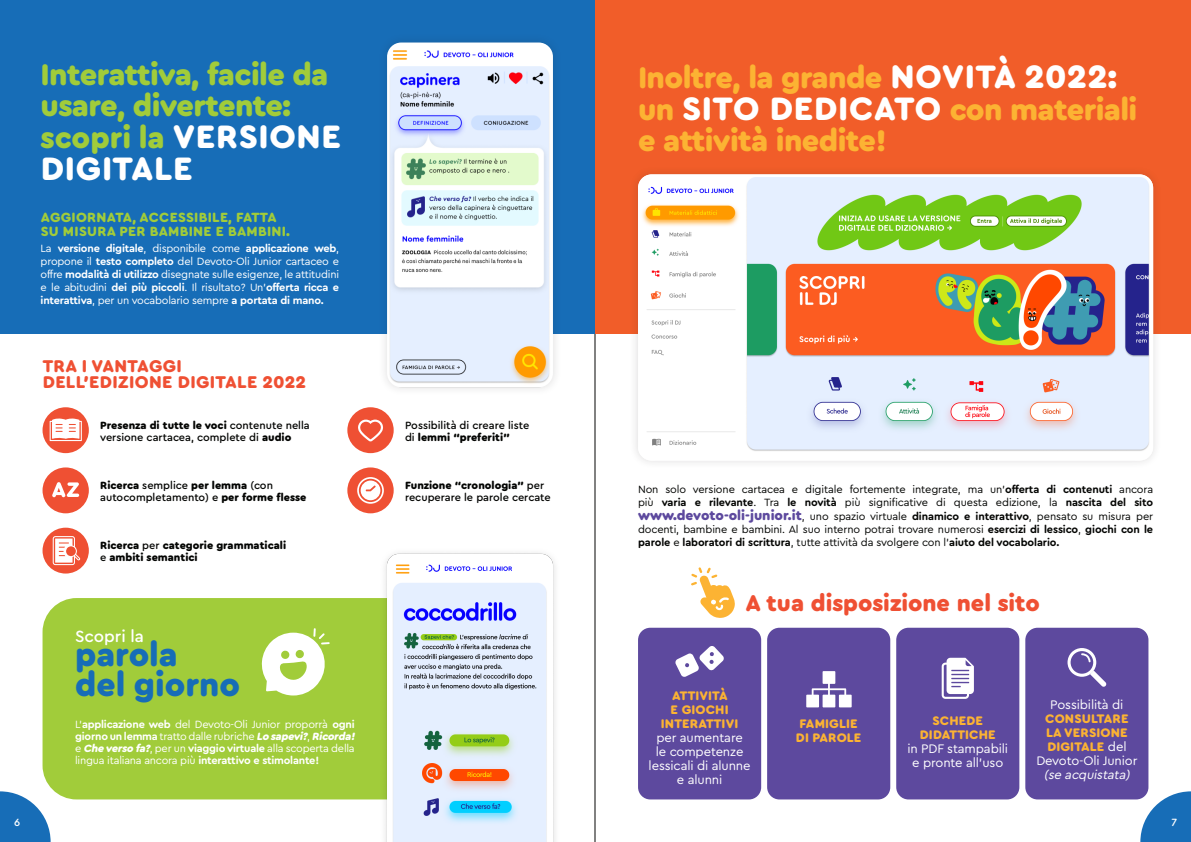
<style>
.page{position:relative;width:1191px;height:842px;background:#fff}
.page>*{position:absolute;margin:0;border:0;box-sizing:border-box;transform-origin:0 0}
.t1{font:900 34px "Cera Round Pro";color:#176db7}
.t2{font:900 34px "Cera Round Pro";letter-spacing:.02em;color:#fff}
.t3{font:900 31px/31.5px "Cera Round Pro";letter-spacing:-.02em;color:#fcb333}
.t4{font:900 31px/31px "Cera Round Pro";letter-spacing:-.02em;color:#a1cc3a}
.t5{font:900 31px "Cera Round Pro";color:#a1cc3a}
.t6{font:900 23.7px "Cera Round Pro";color:#ef5033}
.t7{font:900 17.8px/16.7px "Cera Round Pro";letter-spacing:.02em;color:#ef5033}
.t8{font:500 17px "Cera Round Pro";color:#fff}
.t9{font:900 14px "Cera Round Pro";letter-spacing:.02em;color:#a1cc3a}
.t10{font:13px/14px "Cera Round Pro";letter-spacing:-.01em;color:#fff;text-align:center}
.t11{font:900 13px/14px "Cera Round Pro";letter-spacing:.01em;color:#fcb333;text-align:center}
.t12{font:11px/13px "Cera Round Pro";letter-spacing:-.02em;color:#fff;text-align:justify}
.t13{font:11px/13px "Cera Round Pro";letter-spacing:-.01em;color:#040503}
.t14{font:500 11px/12px "Cera Round Pro";color:#040503}
.t15{font:900 11px/12px "Cera Round Pro";color:#040503}
.t16{font:500 11px "Cera Round Pro";color:#fff}
.s1{font-size:34px;color:#fff}
.s2{font-weight:700}
.s3{font-weight:900}
.s4{font-weight:500}
.s5{font-weight:900;font-style:italic}
.s6{font-weight:900;font-size:14px;color:#5d499e}
.s7{font-weight:900;color:#fcb333}
.s8{font-style:italic}
</style>
<div class="page">
<svg style="left:0;top:791px;width:51px;height:51px"></svg>
<svg style="left:1140px;top:791px;width:51px;height:51px"></svg>
<hr style="left:595px;top:0;width:1px;height:842px;background:#040503">
<div style="left:0;top:0;width:595px;height:334px;background:#176db7"></div>
<div style="left:595px;top:0;width:596px;height:334px;background:#f15d29"></div>
<div style="left:43px;top:528px;width:46px;height:45px;background:#ef5033;border-radius:50%"></div>
<div style="left:43px;top:407px;width:46px;height:46px;background:#ef5033;border-radius:50%"></div>
<div style="left:347px;top:407px;width:47px;height:46px;background:#ef5033;border-radius:50%"></div>
<div style="left:43px;top:467px;width:46px;height:46px;background:#ef5033;border-radius:50%"></div>
<div style="left:347px;top:467px;width:47px;height:46px;background:#ef5033;border-radius:50%"></div>
<div style="left:43px;top:598px;width:335px;height:201px;background:#a1cc3a"></div>
<img style="left:378px;top:553px;width:177px;height:289px">
<div style="left:638px;top:628px;width:123px;height:171px;background:#5d499e;border-radius:12px"></div>
<div style="left:767px;top:628px;width:123px;height:171px;background:#5d499e;border-radius:12px"></div>
<div style="left:896px;top:628px;width:123px;height:171px;background:#5d499e;border-radius:12px"></div>
<div style="left:1025px;top:628px;width:123px;height:171px;background:#5d499e;border-radius:12px"></div>
<div style="left:629px;top:165px;width:533px;height:305px;background:#231f20;opacity:.15"></div>
<img style="left:638px;top:174px;width:515px;height:287px">
<svg style="left:50px;top:418px;width:32px;height:23px"></svg>
<svg style="left:53px;top:536px;width:27px;height:29px"></svg>
<svg style="left:691px;top:567px;width:44px;height:51px"></svg>
<svg style="left:358px;top:420px;width:25px;height:21px"></svg>
<svg style="left:357px;top:477px;width:27px;height:27px"></svg>
<svg style="left:52px;top:482px;width:27px;height:15px"></svg>
<svg style="left:261px;top:628px;width:69px;height:67px"></svg>
<svg style="left:675px;top:646px;width:49px;height:31px"></svg>
<div style="left:822px;top:671px;width:13px;height:13px;background:#fff"></div>
<div style="left:806px;top:695px;width:13px;height:12px;background:#fff"></div>
<div style="left:822px;top:695px;width:13px;height:12px;background:#fff"></div>
<div style="left:839px;top:695px;width:12px;height:12px;background:#fff"></div>
<svg style="left:811px;top:682px;width:35px;height:14px"></svg>
<svg style="left:941px;top:658px;width:33px;height:41px"></svg>
<svg style="left:1067px;top:648px;width:39px;height:39px"></svg>
<div style="left:377px;top:33px;width:185px;height:363px;background:#231f20;opacity:.15"></div>
<img style="left:387px;top:43px;width:166px;height:344px">
<p class="t4" style="left:41px;top:58px;width:289px">Interattiva, facile da usare, divertente:</p>
<p class="t5" style="left:41px;top:116px;width:302px">scopri la <span class="s1">VERSIONE</span></p>
<p class="t2" style="left:41px;top:145px;width:153px">DIGITALE</p>
<p class="t9" style="left:41px;top:207px;width:237px">AGGIORNATA, ACCESSIBILE, FATTA</p>
<p class="t9" style="left:41px;top:221px;width:251px">SU MISURA PER BAMBINE E BAMBINI.</p>
<p class="t12" style="left:41px;top:241px;width:300px">La <span class="s2">versione digitale</span>, disponibile come <span class="s2">applicazione web</span>, propone il <span class="s2">testo completo</span> del Devoto-Oli Junior cartaceo e offre <span class="s2">modalità di utilizzo</span> disegnate sulle esigenze, le attitudini e le abitudini <span class="s2">dei più piccoli</span>. Il risultato? Un’<span class="s2">offerta ricca e interattiva</span>, per un vocabolario sempre <span class="s2">a portata di mano.</span></p>
<p class="t7" style="left:43px;top:356px;width:265px">TRA I VANTAGGI<br>DELL’EDIZIONE DIGITALE 2022</p>
<p class="t14" style="left:100px;top:418px;width:211px"><span class="s3">Presenza di tutte le voci</span> contenute nella versione cartacea, complete di <span class="s3">audio</span></p>
<p class="t14" style="left:405px;top:418px;width:126px">Possibilità di creare liste di <span class="s3">lemmi “preferiti”</span></p>
<p class="t14" style="left:100px;top:478px;width:208px"><span class="s3">Ricerca</span> semplice <span class="s3">per lemma</span> (con autocompletamento) e <span class="s3">per forme flesse</span></p>
<p class="t14" style="left:405px;top:478px;width:147px"><span class="s3">Funzione “cronologia”</span> per recuperare le parole cercate</p>
<p class="t15" style="left:100px;top:539px;width:187px">Ricerca <span class="s4">per</span> categorie grammaticali <span class="s4">e</span> ambiti semantici</p>
<p class="t8" style="left:75px;top:624px;width:70px">Scopri la</p>
<p class="t1" style="left:75px;top:630px;width:104px">parola</p>
<p class="t1" style="left:75px;top:660px;width:166px">del giorno</p>
<p class="t12" style="left:75px;top:717px;width:284px;line-height:12px;text-align:left">L’<span class="s2">applicazione web</span> del Devoto-Oli Junior proporrà <span class="s2">ogni giorno un lemma</span> tratto dalle rubriche <span class="s5">Lo sapevi?</span>, <span class="s5">Ricorda! </span>e <span class="s5">Che verso fa?</span>, per un <span class="s2">viaggio virtuale</span> alla scoperta della lingua italiana ancora più <span class="s2">interattivo e stimolante!</span></p>
<p class="t3" style="left:638px;top:60px;width:501px">Inoltre, la grande <span class="s1">NOVITÀ 2022: </span>un <span class="s1">SITO DEDICATO</span> con materiali e attività inedite!</p>
<p class="t13" style="left:638px;top:482px;width:516px">Non solo versione cartacea e digitale fortemente integrate, ma un’<span class="s2">offerta di contenuti</span> ancora più <span class="s2">varia e rilevante</span>. Tra <span class="s2">le novità</span> più significative di questa edizione, la <span class="s2">nascita del sito</span></p>
<p class="t13" style="left:638px;top:509px;width:516px;text-align:justify"><span class="s6">www.devoto-oli-junior.it</span>, uno spazio virtuale <span class="s2">dinamico e interattivo</span>, pensato su misura per docenti, bambine e bambini. Al suo interno potrai trovare numerosi <span class="s2">esercizi di lessico</span>, <span class="s2">giochi con le parole</span> e <span class="s2">laboratori di scrittura</span>, tutte attività da svolgere con l’<span class="s2">aiuto del vocabolario.</span></p>
<p class="t6" style="left:745px;top:586px;width:296px">A tua disposizione nel sito</p>
<p class="t11" style="left:661px;top:688px;width:79px">ATTIVITÀ<br>E GIOCHI<br>INTERATTIVI</p>
<p class="t10" style="left:648px;top:730px;width:103px">per aumentare<br>le competenze lessicali di alunne e alunni</p>
<p class="t11" style="left:799px;top:716px;width:60px">FAMIGLIE</p>
<p class="t11" style="left:796px;top:730px;width:67px">DI PAROLE</p>
<p class="t11" style="left:920px;top:713px;width:77px">SCHEDE<br>DIDATTICHE</p>
<p class="t10" style="left:907px;top:740px;width:102px">in PDF stampabili e pronte all’uso</p>
<p class="t10" style="left:1036px;top:697px;width:103px">Possibilità di<br><span class="s7">CONSULTARE<br>LA VERSIONE<br>DIGITALE</span> del<br>Devoto-Oli Junior <span class="s8">(se acquistata)</span></p>
<p class="t16" style="left:14px;top:815px;width:8px">6</p>
<p class="t16" style="left:1171px;top:815px;width:7px">7</p>
</div>
